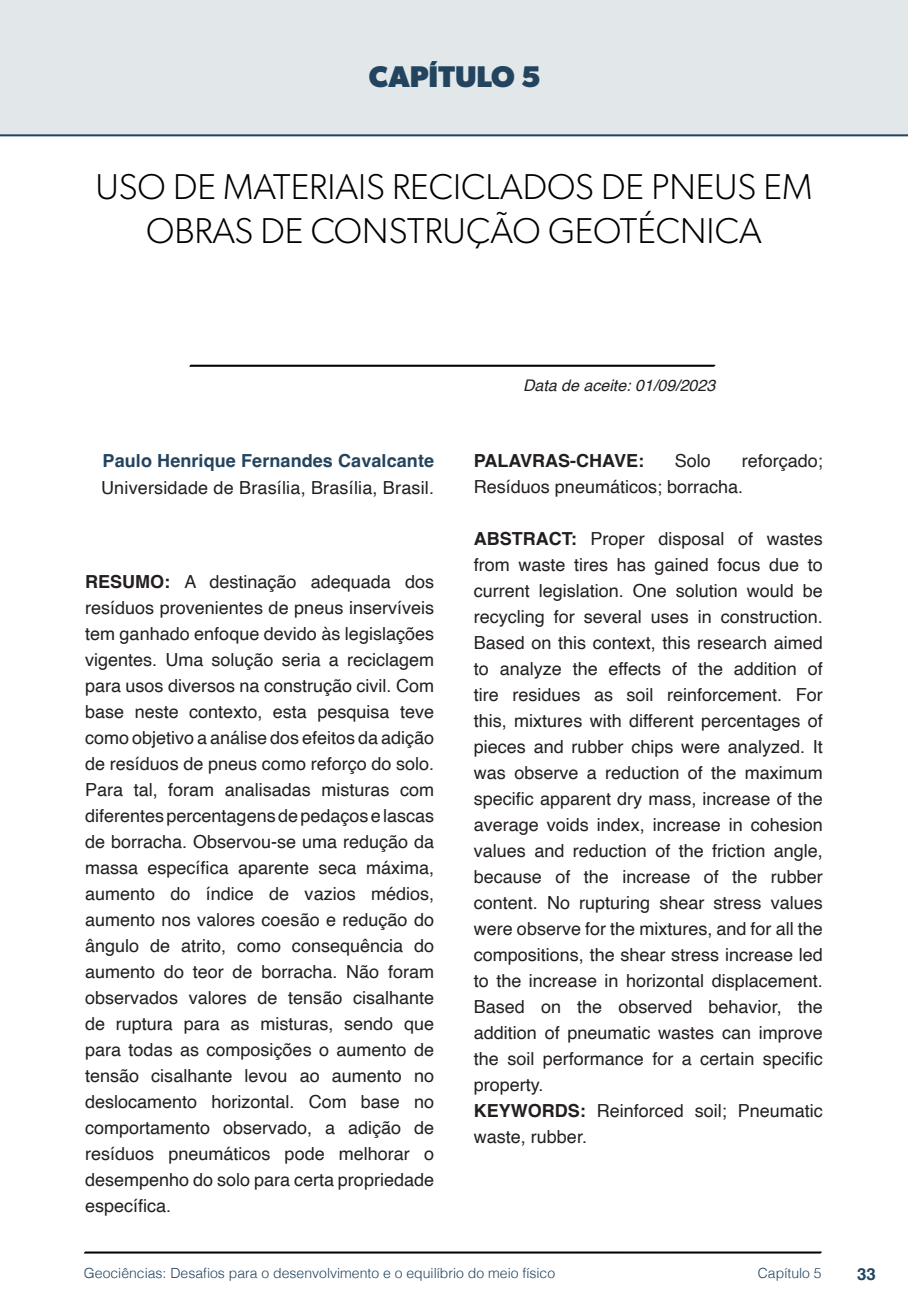
<style>
.page{position:relative;width:908px;height:1304px;background:#fff}
.page>*{position:absolute;margin:0;border:0;box-sizing:border-box;transform-origin:0 0}
.nome_artigos{font:300 36px/44px "Gibson";color:#000;text-align:center}
.capítulos{font:700 30px "Gibson";color:#23445f}
.Resumos_e_PC_TXT{font:18px/26px "Helvetica";color:#231f20;text-align:justify}
.info_autores{font:18px "Helvetica";letter-spacing:.01em;color:#231f20}
.nome_autores{font:700 18px "Helvetica";letter-spacing:.005em;color:#23445f}
.Resumos_e_PC_TXT-2{font:700 18px "Helvetica";color:#231f20}
.t1{font:700 16.8px "Helvetica";color:#23445f}
.t2{font:italic 16px "Helvetica";color:#231f20}
.t3{font:300 14px "Helvetica";color:#23445f}
.s1{font-weight:700}
</style>
<div class="page">
<svg style="left:84px;top:1251px;width:737px;height:3px;background:#515151"></svg>
<div style="left:0;top:0;width:907px;height:136px;background:#e2e7e9"></div>
<svg style="left:189px;top:364px;width:526px;height:3px;background:#4f4f4f"></svg>
<div style="left:44px;top:72px;width:68px;height:61px;background:#e2e7e9"></div>
<p class="capítulos" style="left:369px;top:58px;width:173px">CAPÍTULO 5</p>
<p class="nome_artigos" style="left:95px;top:164px;width:718px">USO DE MATERIAIS RECICLADOS DE PNEUS EM<br>OBRAS DE CONSTRUÇÃO GEOTÉCNICA</p>
<p class="nome_autores" style="left:103px;top:450px;width:333px">Paulo Henrique Fernandes Cavalcante</p>
<p class="info_autores" style="left:101px;top:474px;width:334px">Universidade de Brasília, Brasília, Brasil.</p>
<p class="Resumos_e_PC_TXT" style="left:85px;top:570px;width:350px"><span class="s1">RESUMO:</span> A destinação adequada dos resíduos provenientes de pneus inservíveis tem ganhado enfoque devido às legislações vigentes. Uma solução seria a reciclagem para usos diversos na construção civil. Com base neste contexto, esta pesquisa teve como objetivo a análise dos efeitos da adição de resíduos de pneus como reforço do solo.<br>Para tal, foram analisadas misturas com diferentes percentagens de pedaços e lascas de borracha. Observou-se uma redução da massa específica aparente seca máxima, aumento do índice de vazios médios, aumento nos valores coesão e redução do ângulo de atrito, como consequência do aumento do teor de borracha. Não foram observados valores de tensão cisalhante de ruptura para as misturas, sendo que para todas as composições o aumento de tensão cisalhante levou ao aumento no deslocamento horizontal. Com base no comportamento observado, a adição de resíduos pneumáticos pode melhorar o desempenho do solo para certa propriedade específica.</p>
<p class="t2" style="left:523px;top:373px;width:194px">Data de aceite: 01/09/2023</p>
<p class="Resumos_e_PC_TXT-2" style="left:473px;top:450px;width:172px">PALAVRAS-CHAVE:</p>
<p class="Resumos_e_PC_TXT" style="left:674px;top:448px;width:38px">Solo</p>
<p class="Resumos_e_PC_TXT" style="left:473px;top:448px;width:350px;text-indent:268px">reforçado;<br>Resíduos pneumáticos; borracha.</p>
<p class="Resumos_e_PC_TXT" style="left:473px;top:526px;width:350px"><span class="s1">ABSTRACT:</span> Proper disposal of wastes from waste tires has gained focus due to current legislation. One solution would be recycling for several uses in construction.<br>Based on this context, this research aimed to analyze the effects of the addition of tire residues as soil reinforcement. For this, mixtures with different percentages of pieces and rubber chips were analyzed. It was observe a reduction of the maximum specific apparent dry mass, increase of the average voids index, increase in cohesion values and reduction of the friction angle, because of the increase of the rubber content. No rupturing shear stress values were observe for the mixtures, and for all the compositions, the shear stress increase led to the increase in horizontal displacement.<br>Based on the observed behavior, the addition of pneumatic wastes can improve the soil performance for a certain specific property.</p>
<p class="Resumos_e_PC_TXT" style="left:473px;top:1098px;width:350px"><span class="s1">KEYWORDS:</span> Reinforced soil; Pneumatic waste, rubber.</p>
<p class="t3" style="left:84px;top:1261px;width:472px">Geociências: Desafios para o desenvolvimento e o equilíbrio do meio físico</p>
<p class="t3" style="left:757px;top:1261px;width:65px">Capítulo 5</p>
<p class="t1" style="left:856px;top:1264px;width:20px">33</p>
</div>
